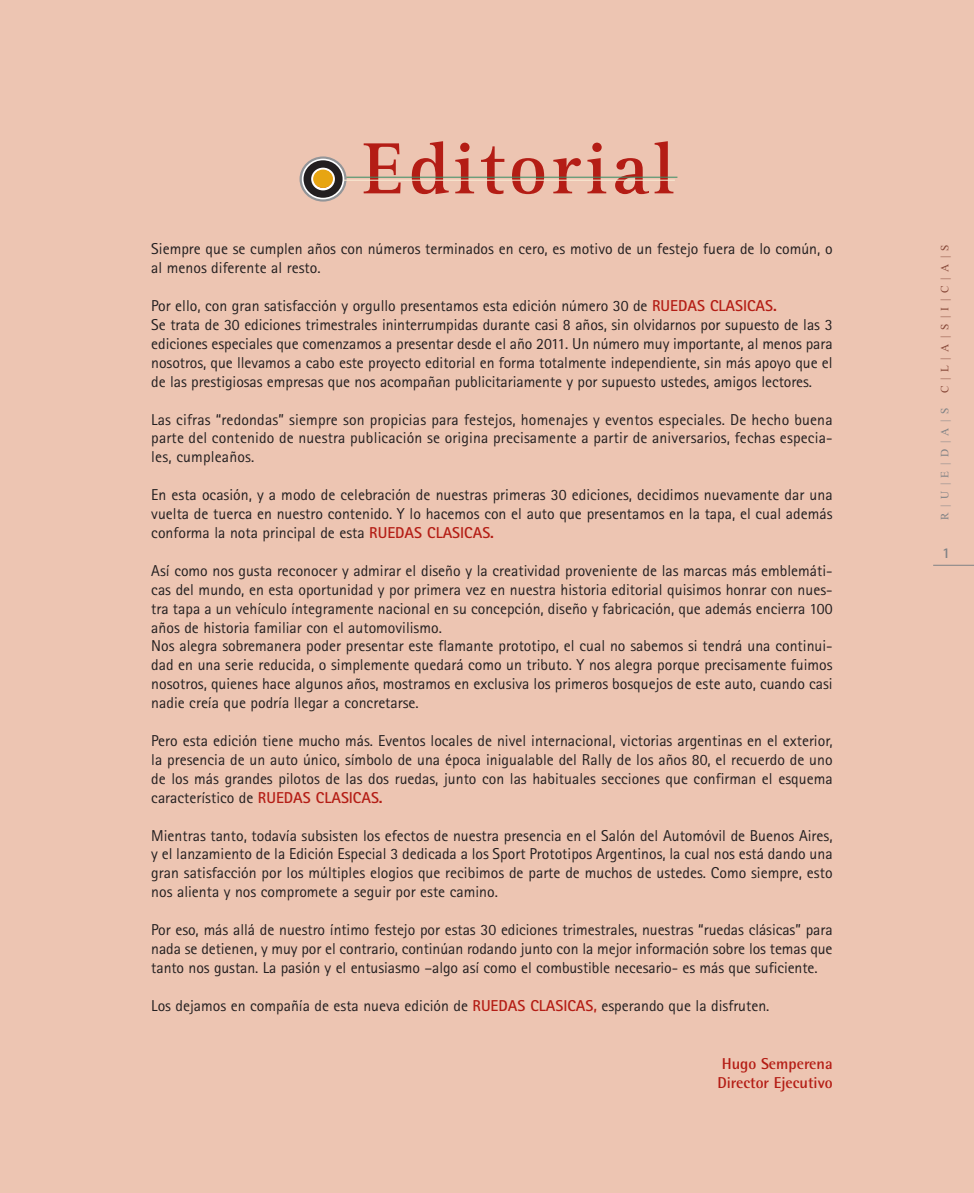
<style>
.page{position:relative;width:974px;height:1193px;background:#fff}
.page>*{position:absolute;margin:0;border:0;box-sizing:border-box;transform-origin:0 0}
.t1{font:700 75px "Rotis Serif";letter-spacing:.055em;color:#b41d15}
.t2{font:15.75px/18.9px "Rotis Sans Serif";color:#231f20;text-align:justify}
.t3{font:700 15.75px/18.9px "Rotis Semi Sans";color:#b41d15}
.t4{font:700 15px "Rotis Sans Serif";color:#808285}
.t5{font:11.25px "Times New Roman";color:#864737}
.t6{font:11.25px "Times New Roman";color:#808285}
.s1{font-weight:700;color:#b41d15}
</style>
<div class="page">
<div style="left:0;top:0;width:973px;height:1192px;background:#edc5b2"></div>
<h1 class="t1" style="left:362px;top:141px;width:313px">Editorial</h1>
<p class="t2" style="left:151px;top:241px;width:682px">Siempre que se cumplen años con números terminados en cero, es motivo de un festejo fuera de lo común, o al menos diferente al resto.</p>
<p class="t2" style="left:151px;top:298px;width:682px;text-align:left">Por ello, con gran satisfacción y orgullo presentamos esta edición número 30 de <span class="s1">RUEDAS CLASICAS.<br></span>Se trata de 30 ediciones trimestrales ininterrumpidas durante casi 8 años, sin olvidarnos por supuesto de las 3 ediciones especiales que comenzamos a presentar desde el año 2011. Un número muy importante, al menos para nosotros, que llevamos a cabo este proyecto editorial en forma totalmente independiente, sin más apoyo que el de las prestigiosas empresas que nos acompañan publicitariamente y por supuesto ustedes, amigos lectores.</p>
<p class="t2" style="left:151px;top:411px;width:682px">Las cifras “redondas” siempre son propicias para festejos, homenajes y eventos especiales. De hecho buena parte del contenido de nuestra publicación se origina precisamente a partir de aniversarios, fechas especia&shy;les, cumpleaños.</p>
<p class="t2" style="left:151px;top:487px;width:682px">En esta ocasión, y a modo de celebración de nuestras primeras 30 ediciones, decidimos nuevamente dar una vuelta de tuerca en nuestro contenido. Y lo hacemos con el auto que presentamos en la tapa, el cual además conforma la nota principal de esta <span class="s1">RUEDAS CLASICAS.</span></p>
<p class="t2" style="left:151px;top:562px;width:682px;text-align:left">Así como nos gusta reconocer y admirar el diseño y la creatividad proveniente de las marcas más emblemáti&shy;cas del mundo, en esta oportunidad y por primera vez en nuestra historia editorial quisimos honrar con nues&shy;tra tapa a un vehículo íntegramente nacional en su concepción, diseño y fabricación, que además encierra 100 años de historia familiar con el automovilismo.<br>Nos alegra sobremanera poder presentar este flamante prototipo, el cual no sabemos si tendrá una continui&shy;dad en una serie reducida, o simplemente quedará como un tributo. Y nos alegra porque precisamente fuimos nosotros, quienes hace algunos años, mostramos en exclusiva los primeros bosquejos de este auto, cuando casi nadie creía que podría llegar a concretarse.</p>
<p class="t2" style="left:151px;top:732px;width:682px">Pero esta edición tiene mucho más. Eventos locales de nivel internacional, victorias argentinas en el exterior, la presencia de un auto único, símbolo de una época inigualable del Rally de los años 80, el recuerdo de uno de los más grandes pilotos de las dos ruedas, junto con las habituales secciones que confirman el esquema característico de <span class="s1">RUEDAS CLASICAS.</span></p>
<p class="t2" style="left:151px;top:827px;width:682px">Mientras tanto, todavía subsisten los efectos de nuestra presencia en el Salón del Automóvil de Buenos Aires, y el lanzamiento de la Edición Especial 3 dedicada a los Sport Prototipos Argentinos, la cual nos está dando una gran satisfacción por los múltiples elogios que recibimos de parte de muchos de ustedes. Como siempre, esto nos alienta y nos compromete a seguir por este camino.</p>
<p class="t2" style="left:151px;top:921px;width:682px">Por eso, más allá de nuestro íntimo festejo por estas 30 ediciones trimestrales, nuestras “ruedas clásicas” para nada se detienen, y muy por el contrario, continúan rodando junto con la mejor información sobre los temas que tanto nos gustan. La pasión y el entusiasmo –algo así como el combustible necesario- es más que suficiente.</p>
<p class="t2" style="left:151px;top:997px;width:619px">Los dejamos en compañía de esta nueva edición de <span class="s1">RUEDAS CLASICAS,</span> esperando que la disfruten.</p>
<p class="t3" style="left:717px;top:1055px;width:117px">Hugo Semperena<br>Director Ejecutivo</p>
<p class="t5" style="left:940px;top:393px;width:150px;rotate:-90deg">C|L|A|S|I|C|A|S</p>
<p class="t6" style="left:940px;top:520px;width:114px;rotate:-90deg">R|U|E|D|A|S</p>
<p class="t4" style="left:942px;top:548px;width:10px">1</p>
</div>
